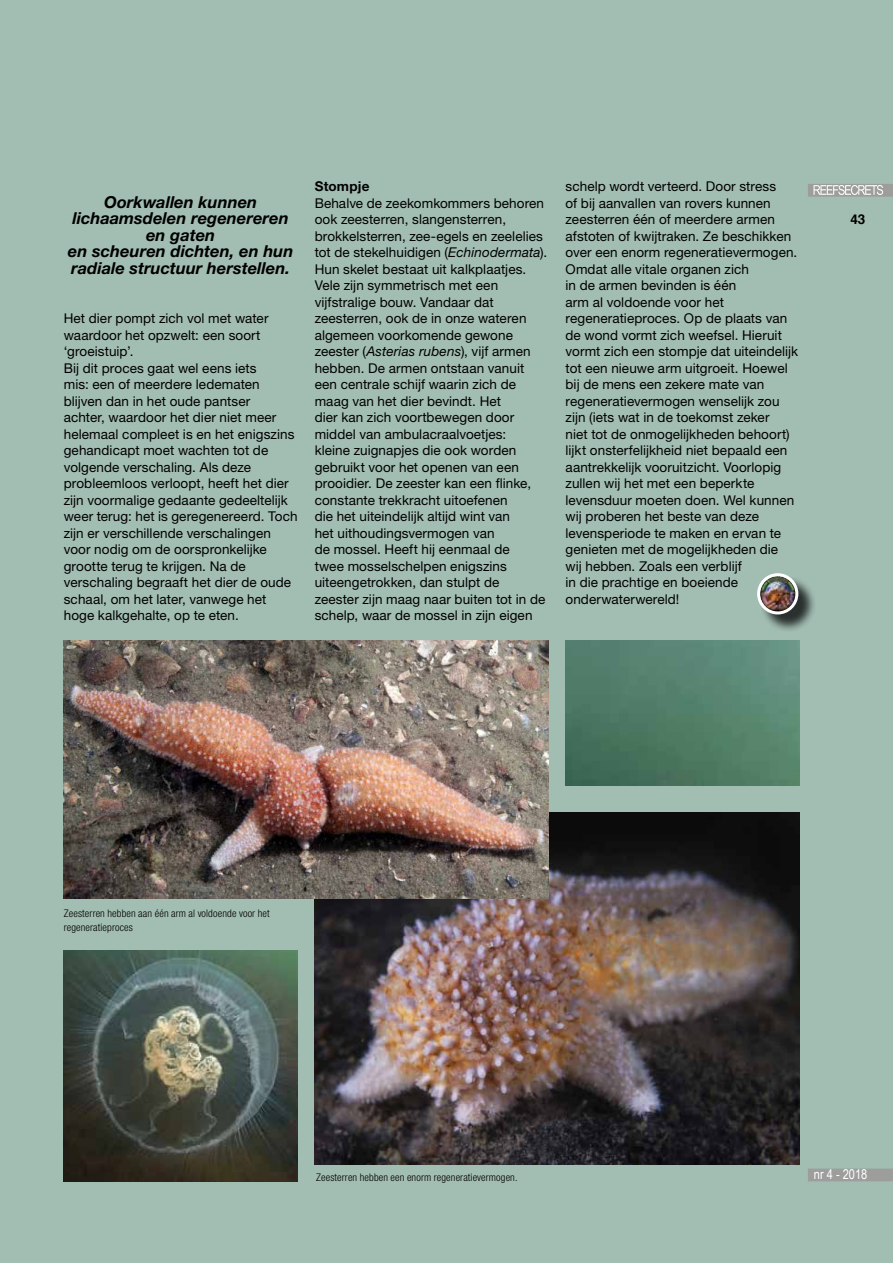
<style>
.page{position:relative;width:893px;height:1263px;background:#a2bdb2}
.page>*{position:absolute;margin:0;border:0;box-sizing:border-box;transform-origin:0 0}
.t1{font:italic 700 16.5px/16.5px "Helvetica Neue LT Std";letter-spacing:.005em;color:#000;text-align:center}
.t2{font:13.5px/16.5px "Helvetica Neue LT Std";letter-spacing:.005em;color:#000}
.t3{font:13.5px "Arial Narrow";color:#fff}
.t4{font:700 13.5px "Helvetica Neue LT Std";letter-spacing:.01em;color:#000}
.t5{font:700 13.5px "Helvetica";color:#000}
.t6{font:300 condensed 10.5px/13.5px "Helvetica Neue LT Std";letter-spacing:.015em;color:#000}
.s1{font-style:italic}
</style>
<div class="page">
<div style="left:808px;top:184px;width:85px;height:13px;background:#9d9d9c"></div>
<svg style="left:813px;top:185px;width:70px;height:10px"></svg>
<div style="left:808px;top:1168px;width:85px;height:13px;background:#9d9d9c"></div>
<img style="left:315px;top:812px;width:484px;height:353px">
<img style="left:64px;top:641px;width:485px;height:258px">
<div style="left:760px;top:576px;width:57px;height:57px;background:#000;opacity:.75"></div>
<img style="left:760px;top:576px;width:35px;height:35px;border-radius:18px">
<div style="left:757px;top:573px;width:41px;height:41px;border:3px solid #fff;border-radius:50%"></div>
<img style="left:64px;top:950px;width:234px;height:231px">
<p class="t1" style="left:68px;top:193px;width:227px">Oorkwallen kunnen lichaamsdelen regenereren en gaten<br>en scheuren dichten, en hun radiale structuur herstellen.</p>
<p class="t2" style="left:64px;top:310px;width:235px">Het dier pompt zich vol met water waardoor het opzwelt: een soort ‘groeistuip’.<br>Bij dit proces gaat wel eens iets<br>mis: een of meerdere ledematen blijven dan in het oude pantser<br>achter, waardoor het dier niet meer helemaal compleet is en het enigszins gehandicapt moet wachten tot de volgende verschaling. Als deze probleemloos verloopt, heeft het dier zijn voormalige gedaante gedeeltelijk weer terug: het is geregenereerd. Toch zijn er verschillende verschalingen voor nodig om de oorspronkelijke grootte terug te krijgen. Na de verschaling begraaft het dier de oude schaal, om het later, vanwege het hoge kalkgehalte, op te eten.</p>
<p class="t4" style="left:315px;top:178px;width:56px">Stompje</p>
<p class="t2" style="left:315px;top:195px;width:234px">Behalve de zeekomkommers behoren ook zeesterren, slangensterren, brokkelsterren, zee-egels en zeelelies tot de stekelhuidigen (<span class="s1">Echinodermata</span>).<br>Hun skelet bestaat uit kalkplaatjes.<br>Vele zijn symmetrisch met een vijfstralige bouw. Vandaar dat zeesterren, ook de in onze wateren algemeen voorkomende gewone zeester (<span class="s1">Asterias rubens</span>), vijf armen hebben. De armen ontstaan vanuit een centrale schijf waarin zich de maag van het dier bevindt. Het<br>dier kan zich voortbewegen door middel van ambulacraalvoetjes:<br>kleine zuignapjes die ook worden gebruikt voor het openen van een prooidier. De zeester kan een flinke, constante trekkracht uitoefenen<br>die het uiteindelijk altijd wint van<br>het uithoudingsvermogen van<br>de mossel. Heeft hij eenmaal de<br>twee mosselschelpen enigszins uiteengetrokken, dan stulpt de<br>zeester zijn maag naar buiten tot in de schelp, waar de mossel in zijn eigen</p>
<p class="t2" style="left:566px;top:178px;width:234px">schelp wordt verteerd. Door stress<br>of bij aanvallen van rovers kunnen zeesterren één of meerdere armen afstoten of kwijtraken. Ze beschikken over een enorm regeneratievermogen.<br>Omdat alle vitale organen zich<br>in de armen bevinden is één<br>arm al voldoende voor het regeneratieproces. Op de plaats van de wond vormt zich weefsel. Hieruit vormt zich een stompje dat uiteindelijk tot een nieuwe arm uitgroeit. Hoewel bij de mens een zekere mate van regeneratievermogen wenselijk zou zijn (iets wat in de toekomst zeker<br>niet tot de onmogelijkheden behoort) lijkt onsterfelijkheid niet bepaald een aantrekkelijk vooruitzicht. Voorlopig zullen wij het met een beperkte levensduur moeten doen. Wel kunnen wij proberen het beste van deze levensperiode te maken en ervan te genieten met de mogelijkheden die<br>wij hebben. Zoals een verblijf<br>in die prachtige en boeiende onderwaterwereld!</p>
<p class="t5" style="left:850px;top:211px;width:17px">43</p>
<p class="t6" style="left:64px;top:907px;width:207px">Zeesterren hebben aan één arm al voldoende voor het regeneratieproces</p>
<p class="t6" style="left:316px;top:1171px;width:203px">Zeesterren hebben een enorm regeneratievermogen.</p>
<p class="t3" style="left:814px;top:1164px;width:55px">nr 4 - 2018</p>
</div>
